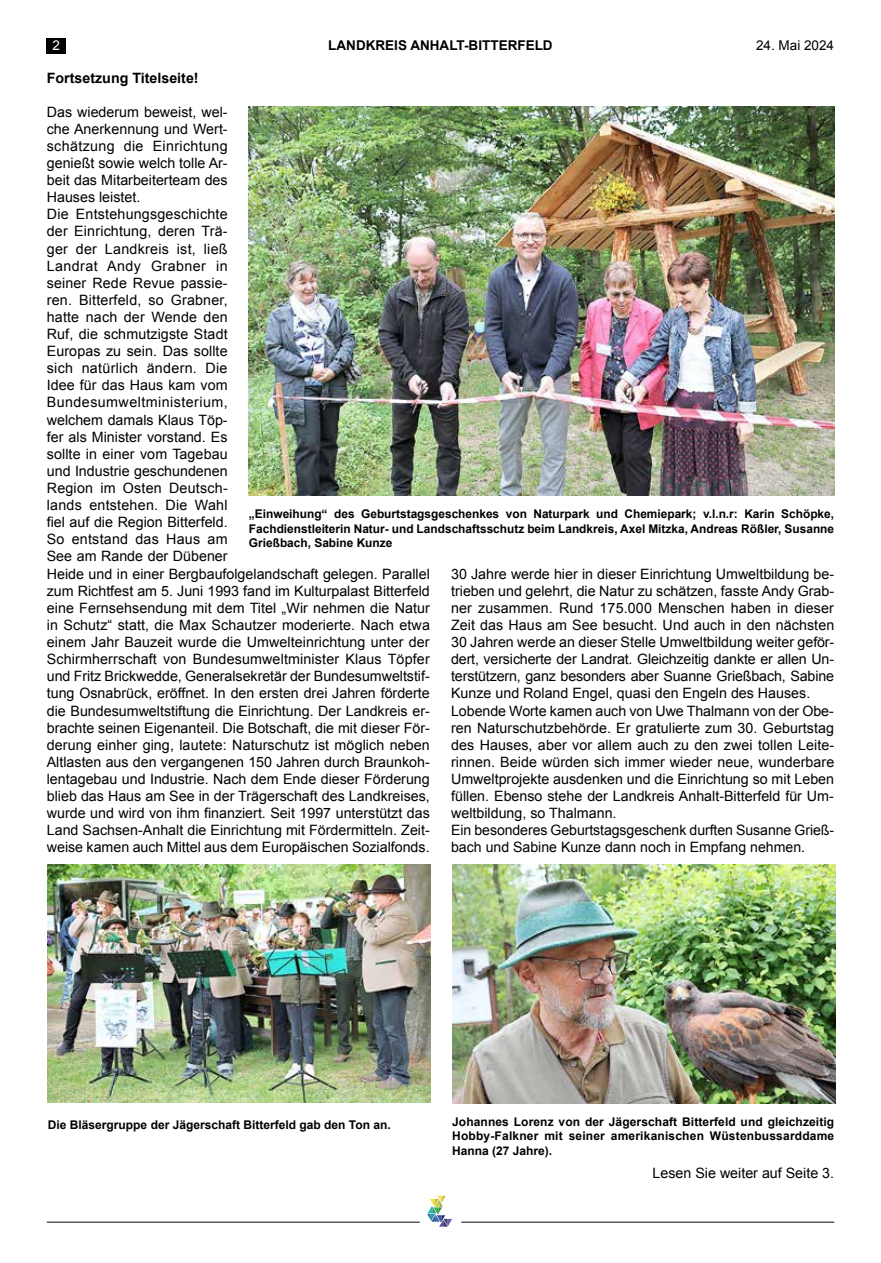
<style>
.page{position:relative;width:881px;height:1263px;background:#fff}
.page>*{position:absolute;margin:0;border:0;box-sizing:border-box;transform-origin:0 0}
.t1{font:14.25px/17.1px "Arial";color:#000}
.t2{font:700 14.25px "Arial";color:#000}
.t3{font:700 13.5px "Arial";color:#000}
.t4{font:13.5px "Arial";color:#000}
.t5{font:13.5px "Arial";color:#fff}
.t6{font:700 12px/14.4px "Arial";color:#000;text-align:justify}
</style>
<div class="page">
<div style="left:47px;top:38px;width:19px;height:16px;background:#000"></div>
<hr style="left:47px;top:1222px;width:372px;height:1px;background:#000">
<hr style="left:461px;top:1222px;width:372px;height:1px;background:#000">
<svg style="left:427px;top:1196px;width:25px;height:31px"></svg>
<img style="left:249px;top:106px;width:584px;height:389px">
<img style="left:48px;top:864px;width:383px;height:239px">
<img style="left:452px;top:865px;width:382px;height:238px">
<p class="t5" style="left:52px;top:37px;width:9px">2</p>
<p class="t3" style="left:328px;top:38px;width:226px">LANDKREIS ANHALT-BITTERFELD</p>
<p class="t4" style="left:755px;top:37px;width:80px">24. Mai 2024</p>
<p class="t2" style="left:47px;top:70px;width:153px">Fortsetzung Titelseite!</p>
<p class="t1" style="left:47px;top:103px;width:182px">Das wiederum beweist, wel&shy;che Anerkennung und Wert&shy;schätzung die Einrichtung genießt sowie welch tolle Ar&shy;beit das Mitarbeiterteam des<br>Hauses leistet.<br>Die Entstehungsgeschichte der Einrichtung, deren Trä&shy;ger der Landkreis ist, ließ<br>Landrat Andy Grabner in seiner Rede Revue passie&shy;ren. Bitterfeld, so Grabner, hatte nach der Wende den<br>Ruf, die schmutzigste Stadt<br>Europas zu sein. Das sollte sich natürlich ändern. Die<br>Idee für das Haus kam vom<br>Bundesumweltministerium, welchem damals Klaus Töp&shy;fer als Minister vorstand. Es sollte in einer vom Tagebau und Industrie geschundenen<br>Region im Osten Deutsch&shy;lands entstehen. Die Wahl fiel auf die Region Bitterfeld.<br>So entstand das Haus am<br>See am Rande der Dübener</p>
<p class="t6" style="left:249px;top:507px;width:586px">„Einweihung“ des Geburtstagsgeschenkes von Naturpark und Chemiepark; v.l.n.r: Karin Schöpke, Fachdienstleiterin Natur- und Landschaftsschutz beim Landkreis, Axel Mitzka, Andreas Rößler, Susanne Grießbach, Sabine Kunze</p>
<p class="t1" style="left:47px;top:565px;width:384px;text-align:justify">Heide und in einer Bergbaufolgelandschaft gelegen. Parallel zum Richtfest am 5. Juni 1993 fand im Kulturpalast Bitterfeld eine Fernsehsendung mit dem Titel „Wir nehmen die Natur in Schutz“ statt, die Max Schautzer moderierte. Nach etwa einem Jahr Bauzeit wurde die Umwelteinrichtung unter der Schirmherrschaft von Bundesumweltminister Klaus Töpfer und Fritz Brickwedde, Generalsekretär der Bundesumweltstif&shy;tung Osnabrück, eröffnet. In den ersten drei Jahren förderte die Bundesumweltstiftung die Einrichtung. Der Landkreis er&shy;brachte seinen Eigenanteil. Die Botschaft, die mit dieser För&shy;derung einher ging, lautete: Naturschutz ist möglich neben Altlasten aus den vergangenen 150 Jahren durch Braunkoh&shy;lentagebau und Industrie. Nach dem Ende dieser Förderung blieb das Haus am See in der Trägerschaft des Landkreises, wurde und wird von ihm finanziert. Seit 1997 unterstützt das Land Sachsen-Anhalt die Einrichtung mit Fördermitteln. Zeit&shy;weise kamen auch Mittel aus dem Europäischen Sozialfonds.</p>
<p class="t1" style="left:451px;top:565px;width:384px">30 Jahre werde hier in dieser Einrichtung Umweltbildung be&shy;trieben und gelehrt, die Natur zu schätzen, fasste Andy Grab&shy;ner zusammen. Rund 175.000 Menschen haben in dieser Zeit das Haus am See besucht. Und auch in den nächsten 30 Jahren werde an dieser Stelle Umweltbildung weiter geför&shy;dert, versicherte der Landrat. Gleichzeitig dankte er allen Un&shy;terstützern, ganz besonders aber Suanne Grießbach, Sabine Kunze und Roland Engel, quasi den Engeln des Hauses.<br>Lobende Worte kamen auch von Uwe Thalmann von der Obe&shy;ren Naturschutzbehörde. Er gratulierte zum 30. Geburtstag des Hauses, aber vor allem auch zu den zwei tollen Leite&shy;rinnen. Beide würden sich immer wieder neue, wunderbare Umweltprojekte ausdenken und die Einrichtung so mit Leben füllen. Ebenso stehe der Landkreis Anhalt-Bitterfeld für Um&shy;weltbildung, so Thalmann.<br>Ein besonderes Geburtstagsgeschenk durften Susanne Grieß&shy;bach und Sabine Kunze dann noch in Empfang nehmen.</p>
<p class="t6" style="left:48px;top:1117px;width:344px">Die Bläsergruppe der Jägerschaft Bitterfeld gab den Ton an.</p>
<p class="t6" style="left:452px;top:1114px;width:383px">Johannes Lorenz von der Jägerschaft Bitterfeld und gleichzeitig Hobby-Falkner mit seiner amerikanischen Wüstenbussarddame Hanna (27 Jahre).</p>
<p class="t1" style="left:652px;top:1164px;width:183px">Lesen Sie weiter auf Seite 3.</p>
</div>
